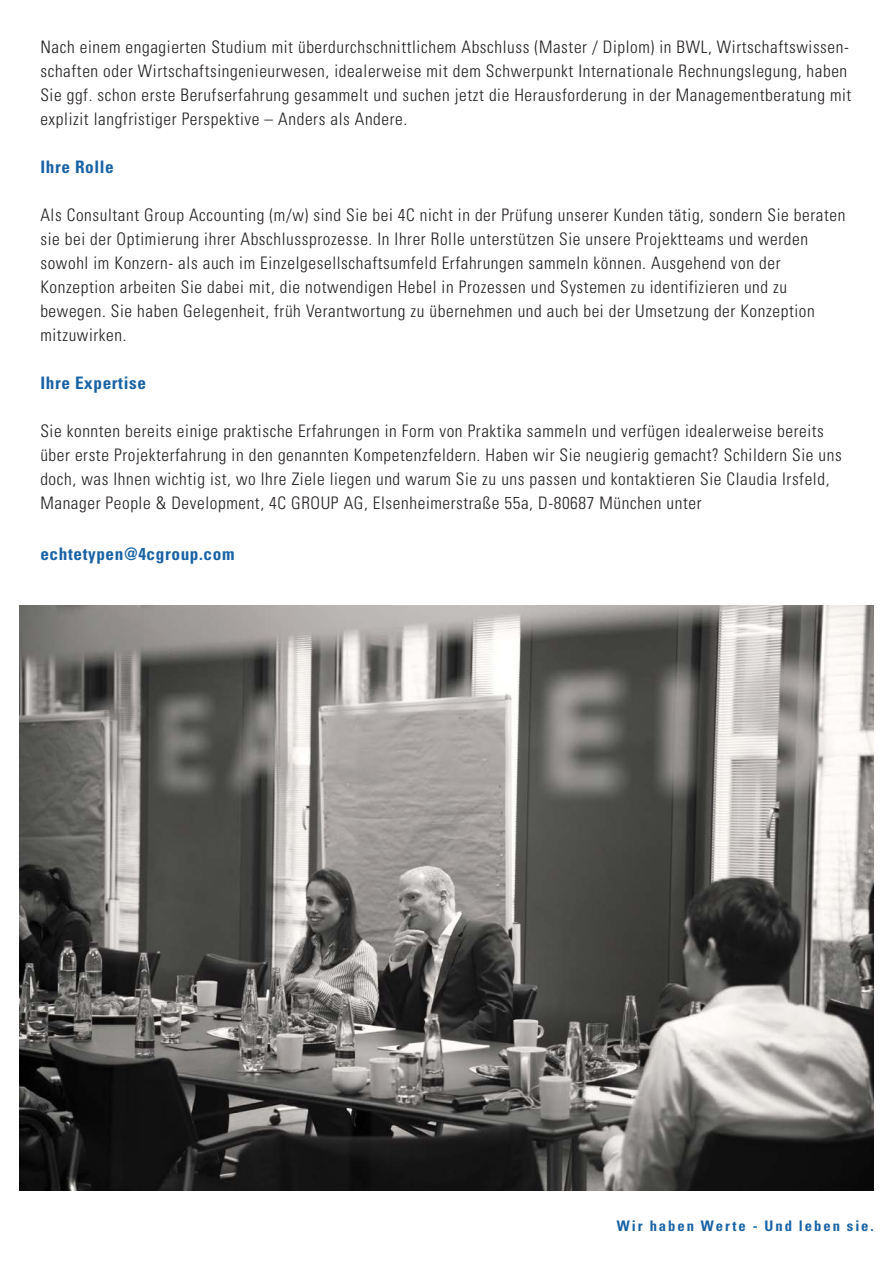
<style>
.page{position:relative;width:893px;height:1263px;background:#fff}
.page>*{position:absolute;margin:0;border:0;box-sizing:border-box;transform-origin:0 0}
._3_copy_20__light{font:300 condensed 17.25px/24px "Univers LT Std";letter-spacing:.035em;color:#231f20}
._3_copy_20__light-2{font:700 condensed 17.25px "Univers LT Std";letter-spacing:.035em;color:#1863a5}
._3_copy_20__light-3{font:700 condensed 14.7px "Univers LT Std";letter-spacing:.135em;color:#1863a5}
</style>
<div class="page">
<img style="left:19px;top:606px;width:855px;height:585px">
<p class="_3_copy_20__light" style="left:40px;top:35px;width:812px">Nach einem engagierten Studium mit überdurchschnittlichem Abschluss (Master / Diplom) in BWL, Wirtschaftswissen&shy;schaften oder Wirtschaftsingenieurwesen, idealerweise mit dem Schwerpunkt Internationale Rechnungslegung, haben Sie ggf. schon erste Berufserfahrung gesammelt und suchen jetzt die Herausforderung in der Managementberatung mit explizit langfristiger Perspektive – Anders als Andere.</p>
<p class="_3_copy_20__light-2" style="left:40px;top:156px;width:75px">Ihre Rolle</p>
<p class="_3_copy_20__light" style="left:40px;top:203px;width:807px">Als Consultant Group Accounting (m/w) sind Sie bei 4C nicht in der Prüfung unserer Kunden tätig, sondern Sie beraten sie bei der Optimierung ihrer Abschlussprozesse. In Ihrer Rolle unterstützen Sie unsere Projektteams und werden sowohl im Konzern- als auch im Einzelgesellschaftsumfeld Erfahrungen sammeln können. Ausgehend von der Konzeption arbeiten Sie dabei mit, die notwendigen Hebel in Prozessen und Systemen zu identifizieren und zu bewegen. Sie haben Gelegenheit, früh Verantwortung zu übernehmen und auch bei der Umsetzung der Konzeption mitzuwirken.</p>
<p class="_3_copy_20__light-2" style="left:40px;top:372px;width:107px">Ihre Expertise</p>
<p class="_3_copy_20__light" style="left:40px;top:419px;width:803px">Sie konnten bereits einige praktische Erfahrungen in Form von Praktika sammeln und verfügen idealerweise bereits über erste Projekterfahrung in den genannten Kompetenzfeldern. Haben wir Sie neugierig gemacht? Schildern Sie uns doch, was Ihnen wichtig ist, wo Ihre Ziele liegen und warum Sie zu uns passen und kontaktieren Sie Claudia Irsfeld, Manager People &amp; Development, 4C GROUP AG, Elsenheimerstraße 55a, D-80687 München unter</p>
<p class="_3_copy_20__light-2" style="left:40px;top:543px;width:196px">echtetypen@4cgroup.com</p>
<p class="_3_copy_20__light-3" style="left:617px;top:1217px;width:259px">Wir haben Werte - Und leben sie.</p>
</div>
